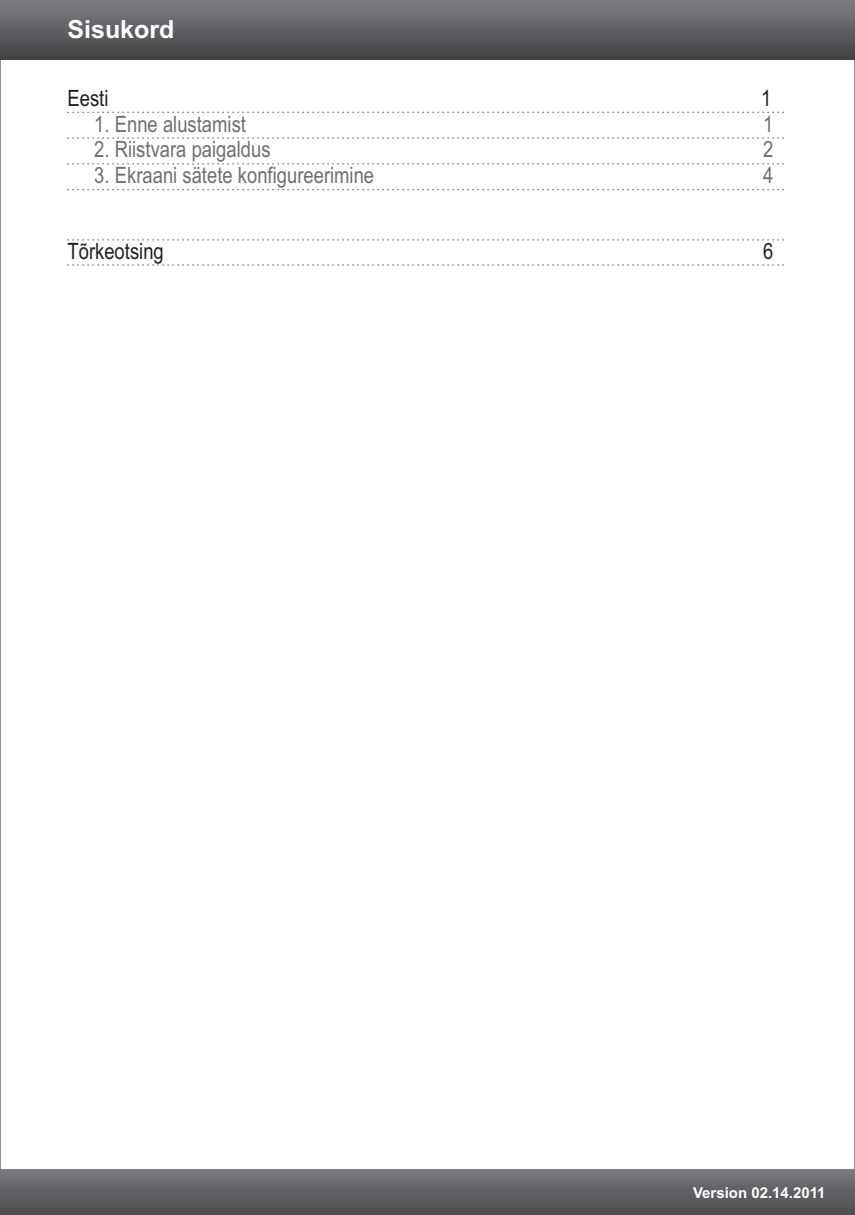
<style>
.page{position:relative;width:855px;height:1215px;background:#fff}
.page>*{position:absolute;margin:0;border:0;box-sizing:border-box;transform-origin:0 0}
.t1{font:700 25px "Arial";color:#fff}
.t2{font:22.5px "Arial Narrow";color:#6d6f71}
.t3{font:22.5px "Arial Narrow";color:#231f20}
.t4{font:700 15px "Arial";color:#fff}
</style>
<div class="page">
<div style="left:0;top:0;width:855px;height:59px;background:linear-gradient(to bottom,#7d7f82,#434244)"></div>
<div style="left:0;top:1170px;width:855px;height:45px;background:linear-gradient(to bottom,#77797c,#4b4c4e)"></div>
<svg style="left:67px;top:264px;width:717px;height:2px"></svg>
<svg style="left:67px;top:239px;width:717px;height:2px"></svg>
<svg style="left:67px;top:189px;width:717px;height:1px"></svg>
<svg style="left:67px;top:163px;width:717px;height:1px"></svg>
<svg style="left:67px;top:137px;width:717px;height:2px"></svg>
<svg style="left:67px;top:112px;width:717px;height:1px"></svg>
<p class="t1" style="left:68px;top:20px;width:108px">Sisukord</p>
<p class="t3" style="left:68px;top:90px;width:43px">Eesti</p>
<p class="t3" style="left:761px;top:90px;width:12px">1</p>
<p class="t2" style="left:94px;top:115px;width:153px">1. Enne alustamist</p>
<p class="t2" style="left:94px;top:141px;width:178px">2. Riistvara paigaldus</p>
<p class="t2" style="left:763px;top:141px;width:12px">2</p>
<p class="t2" style="left:94px;top:166px;width:281px">3. Ekraani sätete konfigureerimine</p>
<p class="t2" style="left:763px;top:166px;width:12px">4</p>
<p class="t2" style="left:763px;top:115px;width:12px">1</p>
<p class="t3" style="left:68px;top:243px;width:98px">Tõrkeotsing</p>
<p class="t3" style="left:763px;top:243px;width:12px">6</p>
<p class="t4" style="left:693px;top:1188px;width:134px">Version 02.14.2011</p>
</div>
